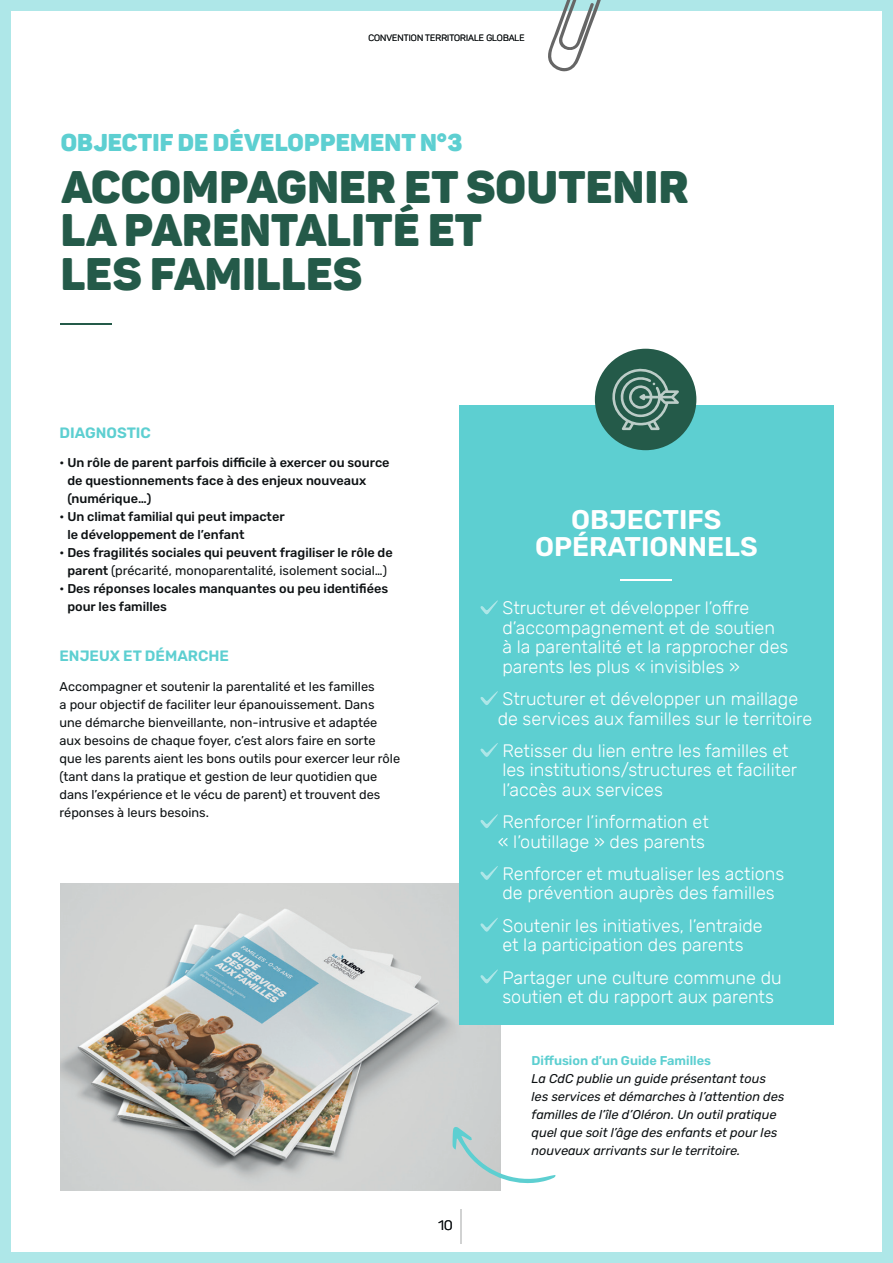
<style>
.page{position:relative;width:893px;height:1263px;background:#fff}
.page>*{position:absolute;margin:0;border:0;box-sizing:border-box;transform-origin:0 0}
.t1{font:900 45px/43.5px "Panton";letter-spacing:.01em;color:#245a49}
.t2{font:600 27px/27px "Rubik";color:#fff;text-align:center}
.t3{font:900 24px "Panton";letter-spacing:.01em;color:#5dcfd1}
.t4{font:300 18px/19.5px "Rubik";color:#fff}
.t5{font:600 15px "Rubik";color:#5dcfd1}
.t6{font:13.5px "Panton";color:#0d1113}
.t7{font:12.75px/18px "Rubik";color:#0d1113}
.t8{font:500 12.75px/18px "Rubik";color:#0d1113}
.t9{font:italic 12.75px/18px "Rubik";color:#0d1113}
.t10{font:600 12.75px "Rubik";color:#5dcfd1}
.t11{font:9px "Panton";letter-spacing:.01em;color:#0d1113}
.s1{font-weight:400}
</style>
<div class="page">
<hr style="left:461px;top:1209px;width:1px;height:34px;background:#0d1113">
<div style="left:0;top:0;width:11px;height:1263px;background:#aee7e8"></div>
<div style="left:882px;top:0;width:11px;height:1263px;background:#aee7e8"></div>
<div style="left:0;top:0;width:893px;height:11px;background:#aee7e8"></div>
<div style="left:0;top:1252px;width:893px;height:11px;background:#aee7e8"></div>
<hr style="left:61px;top:324px;width:51px;height:1px;background:#245a49">
<svg style="left:548px;top:0;width:53px;height:72px"></svg>
<img style="left:61px;top:883px;width:439px;height:308px">
<svg style="left:453px;top:1126px;width:103px;height:62px"></svg>
<div style="left:459px;top:405px;width:374px;height:619px;background:#5dcfd1"></div>
<hr style="left:621px;top:580px;width:51px;height:1px;background:#fff">
<svg style="left:480px;top:600px;width:18px;height:15px"></svg>
<svg style="left:480px;top:691px;width:18px;height:14px"></svg>
<svg style="left:480px;top:743px;width:18px;height:14px"></svg>
<svg style="left:480px;top:814px;width:18px;height:14px"></svg>
<svg style="left:480px;top:866px;width:18px;height:14px"></svg>
<svg style="left:480px;top:918px;width:18px;height:14px"></svg>
<svg style="left:480px;top:969px;width:18px;height:15px"></svg>
<div style="left:595px;top:349px;width:101px;height:101px;background:#245a49;border-radius:50%"></div>
<svg style="left:612px;top:368px;width:67px;height:62px"></svg>
<p class="t11" style="left:368px;top:32px;width:158px">CONVENTION TERRITORIALE GLOBALE</p>
<p class="t3" style="left:61px;top:127px;width:403px">OBJECTIF DE DÉVELOPPEMENT N°3</p>
<p class="t1" style="left:61px;top:164px;width:629px">ACCOMPAGNER ET SOUTENIR<br>LA PARENTALITÉ ET<br>LES FAMILLES</p>
<p class="t5" style="left:60px;top:424px;width:93px">DIAGNOSTIC</p>
<p class="t8" style="left:67px;top:454px;width:324px;text-indent:-8px">• Un rôle de parent parfois difficile à exercer ou source de questionnements face à des enjeux nouveaux (numérique…)</p>
<p class="t8" style="left:67px;top:508px;width:219px;text-indent:-8px">• Un climat familial qui peut impacter le développement de l’enfant</p>
<p class="t8" style="left:60px;top:544px;width:335px;text-align:center">• Des fragilités sociales qui peuvent fragiliser le rôle de parent <span class="s1">(précarité, monoparentalité, isolement social…)</span></p>
<p class="t8" style="left:67px;top:580px;width:322px;text-indent:-8px">• Des réponses locales manquantes ou peu identifiées pour les familles</p>
<p class="t5" style="left:60px;top:647px;width:171px">ENJEUX ET DÉMARCHE</p>
<p class="t7" style="left:60px;top:677px;width:342px">Accompagner et soutenir la parentalité et les familles<br>a pour objectif de faciliter leur épanouissement. Dans une démarche bienveillante, non-intrusive et adaptée aux besoins de chaque foyer, c’est alors faire en sorte que les parents aient les bons outils pour exercer leur rôle (tant dans la pratique et gestion de leur quotidien que dans l’expérience et le vécu de parent) et trouvent des réponses à leurs besoins.</p>
<p class="t6" style="left:438px;top:1217px;width:16px">10</p>
<p class="t2" style="left:535px;top:506px;width:224px">OBJECTIFS<br>OPÉRATIONNELS</p>
<p class="t4" style="left:502px;top:599px;width:287px">Structurer et développer l’offre d’accompagnement et de soutien à la parentalité et la rapprocher des parents les plus « invisibles »</p>
<p class="t4" style="left:498px;top:690px;width:316px">Structurer et développer un maillage de services aux familles sur le territoire</p>
<p class="t4" style="left:502px;top:741px;width:296px">Retisser du lien entre les familles et les institutions/structures et faciliter l’accès aux services</p>
<p class="t4" style="left:498px;top:813px;width:212px">Renforcer l’information et « l’outillage » des parents</p>
<p class="t4" style="left:502px;top:864px;width:283px">Renforcer et mutualiser les actions de prévention auprès des familles</p>
<p class="t4" style="left:502px;top:916px;width:262px">Soutenir les initiatives, l’entraide et la participation des parents</p>
<p class="t4" style="left:502px;top:968px;width:281px">Partager une culture commune du soutien et du rapport aux parents</p>
<p class="t10" style="left:531px;top:1053px;width:181px">Diffusion d’un Guide Familles</p>
<p class="t9" style="left:531px;top:1070px;width:254px">La CdC publie un guide présentant tous les services et démarches à l’attention des familles de l’île d’Oléron. Un outil pratique quel que soit l’âge des enfants et pour les nouveaux arrivants sur le territoire.</p>
</div>
